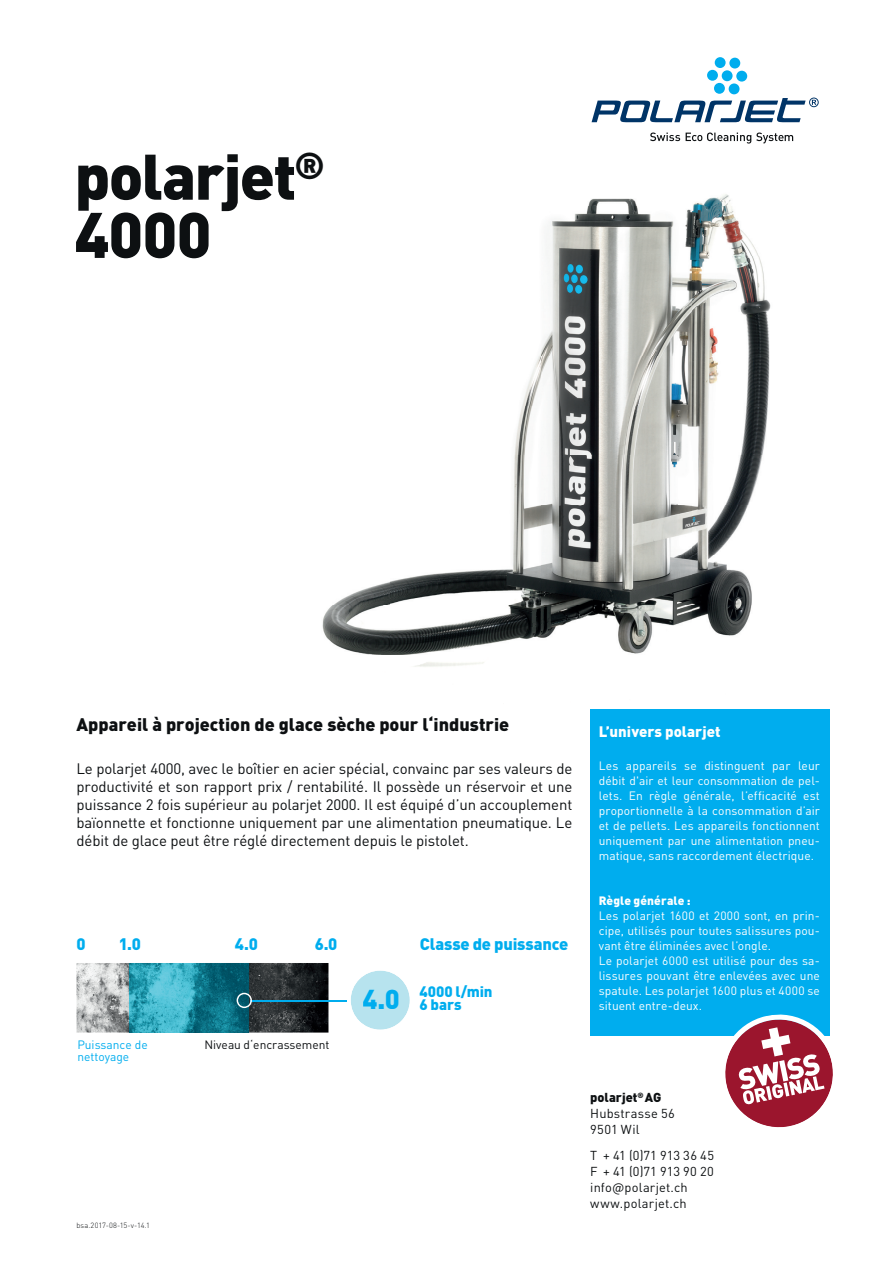
<style>
.page{position:relative;width:893px;height:1263px;background:#fff}
.page>*{position:absolute;margin:0;border:0;box-sizing:border-box;transform-origin:0 0}
.t1{font:900 63.3px/58.2px "DIN";letter-spacing:-.025em;color:#0d1012}
.t2{font:900 18px "DIN";color:#0d1012}
.t3{font:900 16.5px "DIN";letter-spacing:-.01em;color:#00adee}
.t4{font:15px/18px "DIN";letter-spacing:-.01em;color:#0d1012;text-align:justify}
.t5{font:900 15px/13.5px "DIN";letter-spacing:-.01em;color:#00adee}
.t6{font:900 15px "DIN";color:#fff}
.t7{font:12.9px/16px "DIN";letter-spacing:.015em;color:#0d1012}
.t8{font:12px/15px "DIN";letter-spacing:.005em;color:#fff;text-align:justify}
.t9{font:12px/12px "DIN";color:#00adee}
.t10{font:12px "DIN";color:#0d1012}
.t11{font:900 12px "DIN";letter-spacing:.01em;color:#fff}
.t12{font:300 7.5px "DIN";color:#0d1012}
.s1{font-size:27px}
.s2{font-weight:900}
.s3{font-family:"DINOT"}
</style>
<div class="page">
<div style="left:722px;top:70px;width:11px;height:11px;background:#00adee;border-radius:50%"></div>
<div style="left:715px;top:57px;width:11px;height:11px;background:#00adee;border-radius:50%"></div>
<div style="left:729px;top:83px;width:10px;height:11px;background:#00adee;border-radius:50%"></div>
<div style="left:729px;top:58px;width:11px;height:11px;background:#00adee;border-radius:50%"></div>
<div style="left:736px;top:71px;width:11px;height:11px;background:#00adee;border-radius:50%"></div>
<div style="left:707px;top:70px;width:11px;height:11px;background:#00adee;border-radius:50%"></div>
<div style="left:714px;top:83px;width:11px;height:11px;background:#00adee;border-radius:50%"></div>
<svg style="left:592px;top:98px;width:227px;height:24px"></svg>
<svg style="left:650px;top:133px;width:30px;height:8px"></svg>
<svg style="left:686px;top:133px;width:107px;height:11px"></svg>
<img style="left:322px;top:194px;width:449px;height:473px">
<div style="left:590px;top:709px;width:239px;height:326px;background:#00adee"></div>
<img style="left:77px;top:963px;width:251px;height:69px">
<hr style="left:129px;top:1032px;width:119px;height:1px;background:#74cfe2">
<img style="left:129px;top:964px;width:119px;height:68px">
<svg style="left:351px;top:970px;width:59px;height:60px"></svg>
<hr style="left:251px;top:1000px;width:96px;height:1px;background:#00adee">
<svg style="left:237px;top:993px;width:15px;height:15px"></svg>
<svg style="left:717px;top:1011px;width:116px;height:117px"></svg>
<h1 class="t1" style="left:74px;top:144px;width:252px">polarjet<sup>®<br></sup>4000</h1>
<h2 class="t2" style="left:77px;top:712px;width:434px">Appareil à projection de glace sèche pour l‘industrie</h2>
<p class="t4" style="left:77px;top:759px;width:497px">Le polarjet 4000, avec le boîtier en acier spécial, convainc par ses valeurs de productivité et son rapport prix / rentabilité. Il possède un réservoir et une puissance 2 fois supérieur au polarjet 2000. Il est équipé d’un accouplement baïonnette et fonctionne uniquement par une alimentation pneumatique. Le débit de glace peut être réglé directement depuis le pistolet.</p>
<h3 class="t3" style="left:77px;top:933px;width:11px">0</h3>
<h3 class="t3" style="left:119px;top:933px;width:24px">1.0</h3>
<h3 class="t3" style="left:235px;top:933px;width:25px">4.0</h3>
<h3 class="t3" style="left:315px;top:933px;width:24px">6.0</h3>
<p class="t9" style="left:77px;top:1038px;width:72px">Puissance de nettoyage</p>
<p class="t10" style="left:204px;top:1037px;width:127px">Niveau d‘encrassement</p>
<h3 class="t3" style="left:420px;top:933px;width:150px">Classe de puissance</h3>
<p class="t5" style="left:420px;top:984px;width:74px;text-indent:-57px"><span class="s1">4.0</span> 4000 l/min<br>6 bars</p>
<p class="t12" style="left:77px;top:1220px;width:75px">bsa.2017-08-15-v-14.1</p>
<p class="t6" style="left:599px;top:721px;width:123px">L’univers polarjet</p>
<p class="t8" style="left:599px;top:757px;width:223px">Les appareils se distinguent par leur débit d'air et leur consommation de pel&shy;lets. En règle générale, l’efficacité est proportionnelle à la consommation d’air et de pellets. Les appareils fonctionnent uniquement par une alimentation pneu&shy;matique, sans raccordement électrique.</p>
<p class="t11" style="left:599px;top:892px;width:93px">Règle générale :</p>
<p class="t8" style="left:599px;top:907px;width:223px;text-align:left">Les polarjet 1600 et 2000 sont, en prin&shy;cipe, utilisés pour toutes salissures pou&shy;vant être éliminées avec l’ongle.<br>Le polarjet 6000 est utilisé pour des sa&shy;lissures pouvant être enlevées avec une spatule. Les polarjet 1600 plus et 4000 se situent entre-deux.</p>
<p class="t7" style="left:590px;top:1089px;width:86px"><span class="s2">polarjet</span><sup>®</sup> <span class="s2">AG<br></span>Hubstrasse 56<br>9501 Wil</p>
<p class="t7" style="left:590px;top:1147px;width:125px">T + 41 (0)71 913 36 45<br>F + 41 (0)71 913 90 20 info<span class="s3">@</span>polarjet.ch www.polarjet.ch</p>
</div>
